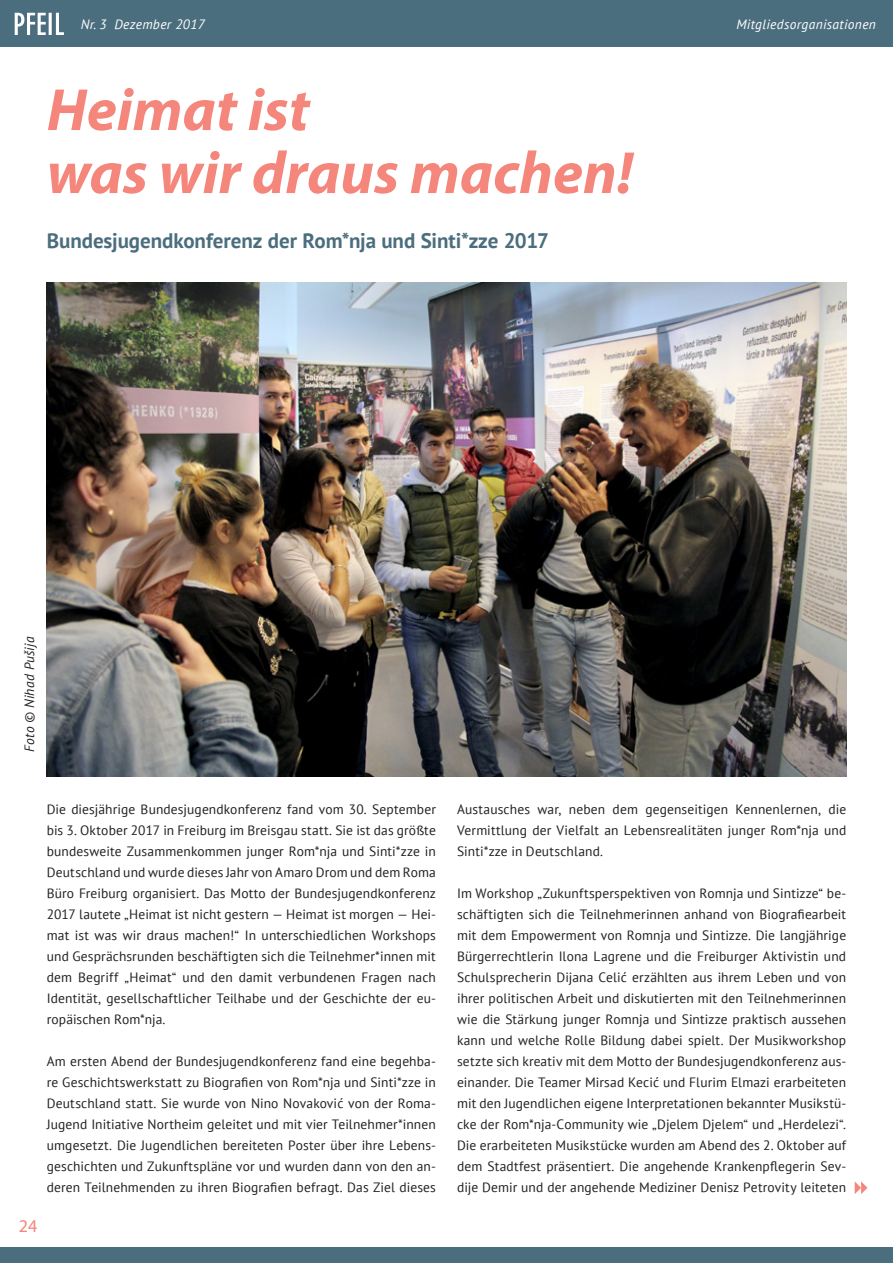
<style>
.page{position:relative;width:893px;height:1263px;background:#fff}
.page>*{position:absolute;margin:0;border:0;box-sizing:border-box;transform-origin:0 0}
.t1{font:italic 700 60px/63px "Myriad Pro";color:#f4867c}
.t2{font:700 21px "PT Sans";letter-spacing:-.005em;color:#4b6e7e}
.t3{font:18px "Myriad Pro";color:#f4867c}
.t4{font:13.5px/21px "PT Sans";letter-spacing:.01em;color:#231f20;text-align:justify}
.t5{font:italic 13.5px "PT Sans";letter-spacing:.025em;color:#fff}
.t6{font:italic 13.5px "PT Sans";letter-spacing:.025em;color:#231f20}
</style>
<div class="page">
<div style="left:0;top:0;width:893px;height:47px;background:#4b6e7e"></div>
<div style="left:0;top:1247px;width:893px;height:16px;background:#4b6e7e"></div>
<svg style="left:15px;top:13px;width:49px;height:22px"></svg>
<img style="left:47px;top:283px;width:799px;height:493px">
<svg style="left:855px;top:1181px;width:12px;height:13px"></svg>
<p class="t5" style="left:81px;top:16px;width:125px">Nr. 3 Dezember 2017</p>
<p class="t5" style="left:736px;top:16px;width:141px">Mitgliedsorganisationen</p>
<h1 class="t1" style="left:47px;top:76px;width:588px">Heimat ist<br>was wir draus machen!</h1>
<h2 class="t2" style="left:47px;top:227px;width:504px">Bundesjugendkonferenz der Rom*nja und Sinti*zze 2017</h2>
<p class="t6" style="left:21px;top:752px;width:116px;rotate:-90deg">Foto © Nihad Pušija</p>
<p class="t4" style="left:47px;top:799px;width:391px">Die diesjährige Bundesjugendkonferenz fand vom 30. September bis 3. Oktober 2017 in Freiburg im Breisgau statt. Sie ist das größte bundesweite Zusammenkommen junger Rom*nja und Sinti*zze in Deutschland und wurde dieses Jahr von Amaro Drom und dem Roma Büro Freiburg organisiert. Das Motto der Bundesjugendkonferenz 2017 lautete „Heimat ist nicht gestern — Heimat ist morgen — Hei&shy;mat ist was wir draus machen!“ In unterschiedlichen Workshops und Gesprächsrunden beschäftigten sich die Teilnehmer*innen mit dem Begriff „Heimat“ und den damit verbundenen Fragen nach Identität, gesellschaftlicher Teilhabe und der Geschichte der eu&shy;ropäischen Rom*nja.</p>
<p class="t4" style="left:47px;top:1051px;width:391px">Am ersten Abend der Bundesjugendkonferenz fand eine begehba&shy;re Geschichtswerkstatt zu Biografien von Rom*nja und Sinti*zze in Deutschland statt. Sie wurde von Nino Novaković von der Roma-Jugend Initiative Northeim geleitet und mit vier Teilnehmer*innen umgesetzt. Die Jugendlichen bereiteten Poster über ihre Lebens&shy;geschichten und Zukunftspläne vor und wurden dann von den an&shy;deren Teilnehmenden zu ihren Biografien befragt. Das Ziel dieses</p>
<h3 class="t3" style="left:19px;top:1215px;width:20px">24</h3>
<p class="t4" style="left:457px;top:799px;width:391px">Austausches war, neben dem gegenseitigen Kennenlernen, die Vermittlung der Vielfalt an Lebensrealitäten junger Rom*nja und Sinti*zze in Deutschland.</p>
<p class="t4" style="left:457px;top:883px;width:391px">Im Workshop „Zukunftsperspektiven von Romnja und Sintizze“ be&shy;schäftigten sich die Teilnehmerinnen anhand von Biografiearbeit mit dem Empowerment von Romnja und Sintizze. Die langjährige Bürgerrechtlerin Ilona Lagrene und die Freiburger Aktivistin und Schulsprecherin Dijana Celić erzählten aus ihrem Leben und von ihrer politischen Arbeit und diskutierten mit den Teilnehmerinnen wie die Stärkung junger Romnja und Sintizze praktisch aussehen kann und welche Rolle Bildung dabei spielt. Der Musikworkshop setzte sich kreativ mit dem Motto der Bundesjugendkonferenz aus&shy;einander. Die Teamer Mirsad Kecić und Flurim Elmazi erarbeiteten mit den Jugendlichen eigene Interpretationen bekannter Musikstü&shy;cke der Rom*nja-Community wie „Djelem Djelem“ und „Herdelezi“.<br>Die erarbeiteten Musikstücke wurden am Abend des 2. Oktober auf dem Stadtfest präsentiert. Die angehende Krankenpflegerin Sev&shy;dije Demir und der angehende Mediziner Denisz Petrovity leiteten</p>
</div>
